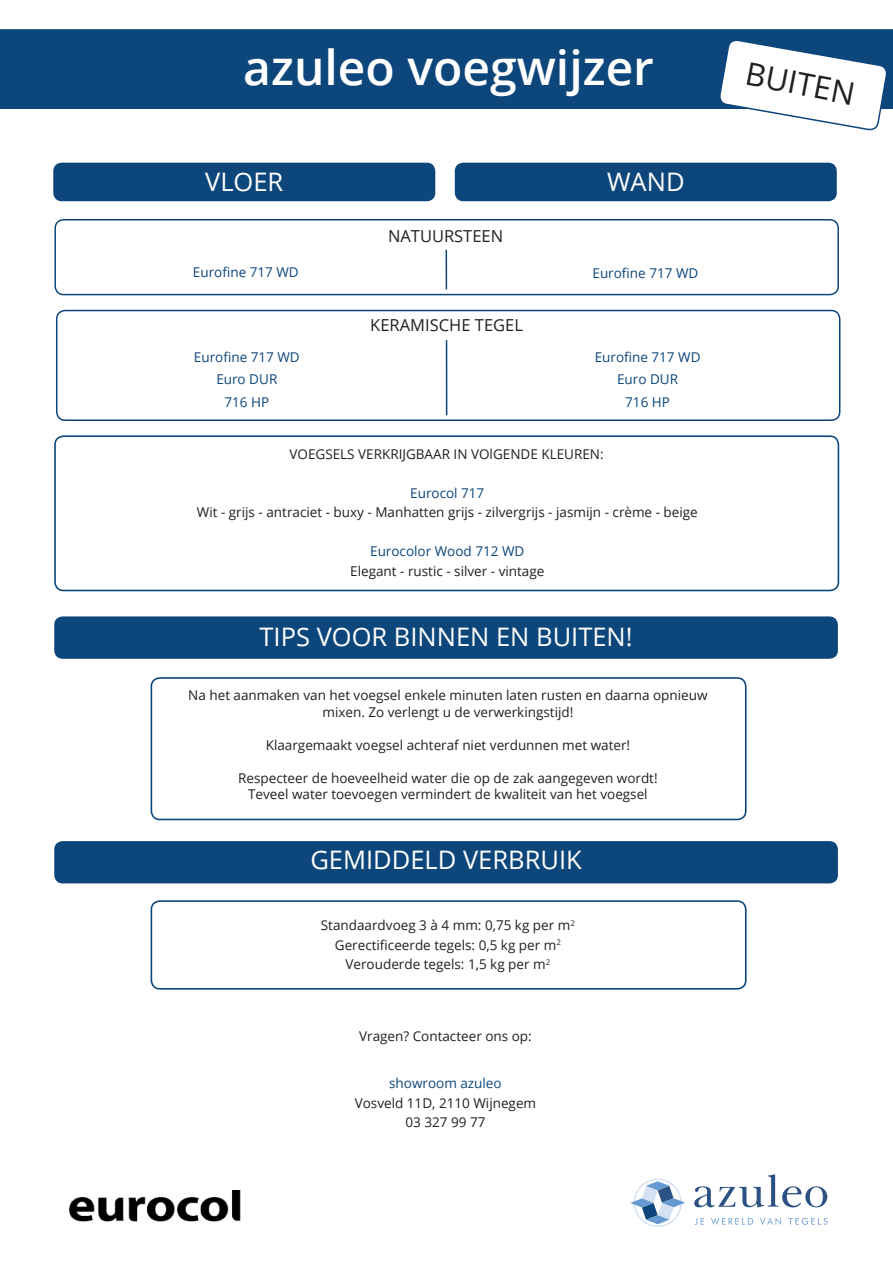
<style>
.page{position:relative;width:893px;height:1263px;background:#fff}
.page>*{position:absolute;margin:0;border:0;box-sizing:border-box;transform-origin:0 0}
.t1{font:600 48px "Open Sans";color:#fff}
.t2{font:31.5px "Open Sans";color:#231f20}
.t3{font:25.5px "Open Sans";color:#fff}
.t4{font:16.5px "Open Sans";color:#231f20}
.t5{font:13.5px/16.5px "Open Sans";color:#231f20;text-align:center}
.t6{font:13.5px "Open Sans";color:#0d467b}
</style>
<div class="page">
<div style="left:151px;top:900px;width:595px;height:89px;border:2px solid #0d467b;border-radius:9px"></div>
<div style="left:151px;top:677px;width:595px;height:143px;border:2px solid #0d467b;border-radius:9px"></div>
<div style="left:54px;top:435px;width:785px;height:156px;border:2px solid #0d467b;border-radius:9px"></div>
<div style="left:56px;top:310px;width:784px;height:111px;border:2px solid #0d467b;border-radius:9px"></div>
<div style="left:54px;top:219px;width:785px;height:76px;border:2px solid #0d467b;border-radius:9px"></div>
<div style="left:0;top:29px;width:893px;height:80px;background:#0d467b"></div>
<img style="left:69px;top:1191px;width:172px;height:31px">
<div style="left:53px;top:163px;width:382px;height:38px;background:#0d467b;border-radius:9px"></div>
<div style="left:455px;top:163px;width:382px;height:38px;background:#0d467b;border-radius:9px"></div>
<hr style="left:446px;top:250px;width:1px;height:39px;background:#0d467b">
<svg style="left:718px;top:39px;width:170px;height:92px"></svg>
<hr style="left:446px;top:340px;width:1px;height:75px;background:#0d467b">
<div style="left:54px;top:616px;width:784px;height:43px;background:#0d467b;border-radius:9px"></div>
<div style="left:54px;top:841px;width:784px;height:42px;background:#0d467b;border-radius:9px"></div>
<svg style="left:694px;top:1174px;width:133px;height:34px"></svg>
<svg style="left:694px;top:1218px;width:10px;height:7px"></svg>
<svg style="left:711px;top:1218px;width:42px;height:7px"></svg>
<svg style="left:760px;top:1218px;width:21px;height:7px"></svg>
<svg style="left:788px;top:1218px;width:40px;height:7px"></svg>
<svg style="left:630px;top:1179px;width:55px;height:48px"></svg>
<p class="t1" style="left:243px;top:35px;width:412px">azuleo voegwijzer</p>
<p class="t3" style="left:205px;top:164px;width:80px">VLOER</p>
<p class="t3" style="left:607px;top:164px;width:79px">WAND</p>
<p class="t4" style="left:388px;top:225px;width:117px">NATUURSTEEN</p>
<p class="t6" style="left:193px;top:262px;width:107px">Eurofine 717 WD</p>
<p class="t6" style="left:592px;top:264px;width:107px">Eurofine 717 WD</p>
<p class="t6" style="left:194px;top:347px;width:107px">Eurofine 717 WD</p>
<p class="t6" style="left:216px;top:370px;width:62px">Euro DUR</p>
<p class="t6" style="left:224px;top:392px;width:46px">716 HP</p>
<p class="t4" style="left:370px;top:314px;width:154px">KERAMISCHE TEGEL</p>
<p class="t6" style="left:595px;top:347px;width:107px">Eurofine 717 WD</p>
<p class="t6" style="left:617px;top:370px;width:62px">Euro DUR</p>
<p class="t6" style="left:625px;top:392px;width:46px">716 HP</p>
<p class="t5" style="left:289px;top:445px;width:316px">VOEGSELS VERKRIJGBAAR IN VOlGENDE KLEUREN:</p>
<p class="t6" style="left:410px;top:483px;width:76px">Eurocol 717</p>
<p class="t5" style="left:197px;top:504px;width:502px">Wit - grijs - antraciet - buxy - Manhatten grijs - zilvergrijs - jasmijn - crème - beige</p>
<p class="t6" style="left:370px;top:542px;width:156px">Eurocolor Wood 712 WD</p>
<p class="t5" style="left:350px;top:562px;width:196px">Elegant - rustic - silver - vintage</p>
<p class="t3" style="left:259px;top:619px;width:375px">TIPS VOOR BINNEN EN BUITEN!</p>
<p class="t5" style="left:188px;top:686px;width:521px">Na het aanmaken van het voegsel enkele minuten laten rusten en daarna opnieuw mixen. Zo verlengt u de verwerkingstijd!</p>
<p class="t5" style="left:266px;top:736px;width:366px">Klaargemaakt voegsel achteraf niet verdunnen met water!</p>
<p class="t5" style="left:238px;top:769px;width:421px">Respecteer de hoeveelheid water die op de zak aangegeven wordt!</p>
<p class="t5" style="left:248px;top:785px;width:401px">Teveel water toevoegen vermindert de kwaliteit van het voegsel</p>
<p class="t3" style="left:310px;top:843px;width:273px">GEMIDDELD VERBRUIK</p>
<p class="t5" style="left:321px;top:917px;width:256px">Standaardvoeg 3 à 4 mm: 0,75 kg per m<sup>2</sup></p>
<p class="t5" style="left:335px;top:936px;width:227px">Gerectificeerde tegels: 0,5 kg per m<sup>2</sup></p>
<p class="t5" style="left:345px;top:956px;width:206px">Verouderde tegels: 1,5 kg per m<sup>2</sup></p>
<p class="t5" style="left:359px;top:1028px;width:174px">Vragen? Contacteer ons op:</p>
<p class="t6" style="left:389px;top:1074px;width:114px">showroom azuleo</p>
<p class="t5" style="left:355px;top:1094px;width:183px">Vosveld 11D, 2110 Wijnegem</p>
<p class="t5" style="left:405px;top:1114px;width:82px">03 327 99 77</p>
<p class="t2" style="left:750px;top:52px;width:112px;rotate:11deg">BUITEN</p>
</div>
